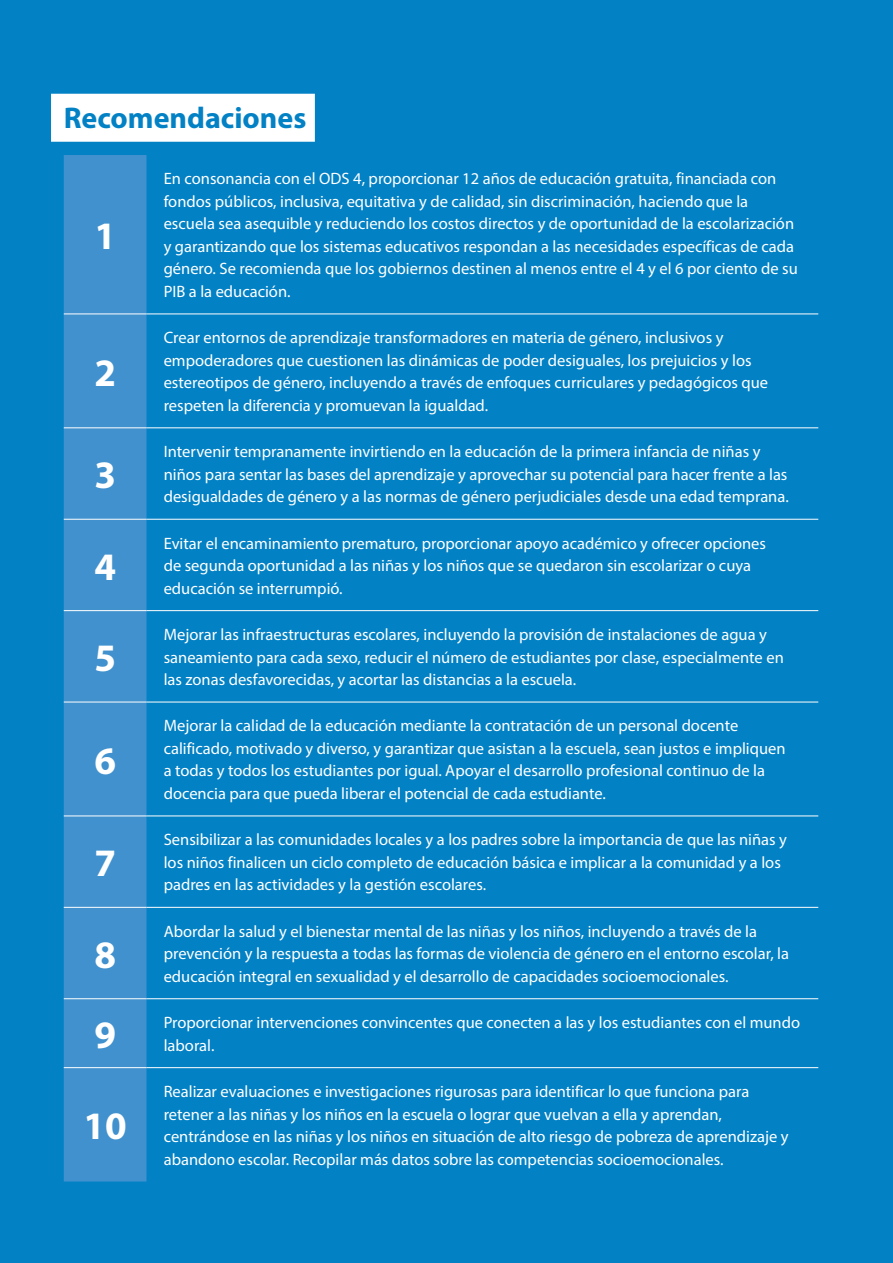
<style>
.page{position:relative;width:893px;height:1263px;background:#0381c5}
.page>*{position:absolute;margin:0;border:0;box-sizing:border-box;transform-origin:0 0}
.t1{font:700 39px "Myriad Pro";color:#fff}
.t2{font:700 30px "Myriad Pro";color:#0381c5}
.t3{font:16.5px/22.5px "Myriad Pro";color:#fff}
</style>
<div class="page">
<div style="left:51px;top:94px;width:264px;height:48px;background:#fff"></div>
<div style="left:64px;top:155px;width:83px;height:1026px;background:#4091ce"></div>
<svg style="left:147px;top:313px;width:671px;height:756px"></svg>
<hr style="left:64px;top:314px;width:83px;height:1px;background:#fff">
<hr style="left:147px;top:314px;width:671px;height:1px;background:#fff">
<hr style="left:64px;top:427px;width:83px;height:1px;background:#fff">
<hr style="left:147px;top:427px;width:671px;height:1px;background:#fff">
<hr style="left:64px;top:519px;width:83px;height:1px;background:#fff">
<hr style="left:147px;top:519px;width:671px;height:1px;background:#fff">
<hr style="left:64px;top:610px;width:83px;height:1px;background:#fff">
<hr style="left:147px;top:610px;width:671px;height:1px;background:#fff">
<hr style="left:64px;top:702px;width:83px;height:1px;background:#fff">
<hr style="left:147px;top:702px;width:671px;height:1px;background:#fff">
<hr style="left:64px;top:815px;width:83px;height:1px;background:#fff">
<hr style="left:147px;top:815px;width:671px;height:1px;background:#fff">
<hr style="left:64px;top:907px;width:83px;height:1px;background:#fff">
<hr style="left:147px;top:907px;width:671px;height:1px;background:#fff">
<hr style="left:64px;top:998px;width:83px;height:1px;background:#fff">
<hr style="left:147px;top:998px;width:671px;height:1px;background:#fff">
<hr style="left:64px;top:1067px;width:83px;height:1px;background:#fff">
<hr style="left:147px;top:1067px;width:671px;height:1px;background:#fff">
<h2 class="t2" style="left:64px;top:98px;width:244px">Recomendaciones</h2>
<h1 class="t1" style="left:94px;top:210px;width:23px">1</h1>
<h1 class="t1" style="left:94px;top:347px;width:23px">2</h1>
<h1 class="t1" style="left:94px;top:450px;width:23px">3</h1>
<h1 class="t1" style="left:94px;top:541px;width:23px">4</h1>
<h1 class="t1" style="left:94px;top:632px;width:23px">5</h1>
<h1 class="t1" style="left:94px;top:735px;width:23px">6</h1>
<h1 class="t1" style="left:94px;top:838px;width:23px">7</h1>
<h1 class="t1" style="left:94px;top:929px;width:23px">8</h1>
<p class="t3" style="left:164px;top:167px;width:636px">En consonancia con el ODS 4, proporcionar 12 años de educación gratuita, financiada con fondos públicos, inclusiva, equitativa y de calidad, sin discriminación, haciendo que la escuela sea asequible y reduciendo los costos directos y de oportunidad de la escolarización y garantizando que los sistemas educativos respondan a las necesidades específicas de cada género. Se recomienda que los gobiernos destinen al menos entre el 4 y el 6 por ciento de su PIB a la educación.</p>
<p class="t3" style="left:164px;top:326px;width:606px">Crear entornos de aprendizaje transformadores en materia de género, inclusivos y empoderadores que cuestionen las dinámicas de poder desiguales, los prejuicios y los estereotipos de género, incluyendo a través de enfoques curriculares y pedagógicos que respeten la diferencia y promuevan la igualdad.</p>
<p class="t3" style="left:164px;top:440px;width:627px">Intervenir tempranamente invirtiendo en la educación de la primera infancia de niñas y niños para sentar las bases del aprendizaje y aprovechar su potencial para hacer frente a las desigualdades de género y a las normas de género perjudiciales desde una edad temprana.</p>
<p class="t3" style="left:164px;top:532px;width:604px">Evitar el encaminamiento prematuro, proporcionar apoyo académico y ofrecer opciones de segunda oportunidad a las niñas y los niños que se quedaron sin escolarizar o cuya educación se interrumpió.</p>
<p class="t3" style="left:164px;top:623px;width:622px">Mejorar las infraestructuras escolares, incluyendo la provisión de instalaciones de agua y saneamiento para cada sexo, reducir el número de estudiantes por clase, especialmente en las zonas desfavorecidas, y acortar las distancias a la escuela.</p>
<p class="t3" style="left:164px;top:714px;width:623px">Mejorar la calidad de la educación mediante la contratación de un personal docente calificado, motivado y diverso, y garantizar que asistan a la escuela, sean justos e impliquen a todas y todos los estudiantes por igual. Apoyar el desarrollo profesional continuo de la docencia para que pueda liberar el potencial de cada estudiante.</p>
<p class="t3" style="left:164px;top:828px;width:625px">Sensibilizar a las comunidades locales y a los padres sobre la importancia de que las niñas y los niños finalicen un ciclo completo de educación básica e implicar a la comunidad y a los padres en las actividades y la gestión escolares.</p>
<p class="t3" style="left:164px;top:920px;width:627px">Abordar la salud y el bienestar mental de las niñas y los niños, incluyendo a través de la prevención y la respuesta a todas las formas de violencia de género en el entorno escolar, la educación integral en sexualidad y el desarrollo de capacidades socioemocionales.</p>
<h1 class="t1" style="left:94px;top:1009px;width:23px">9</h1>
<p class="t3" style="left:164px;top:1011px;width:638px">Proporcionar intervenciones convincentes que conecten a las y los estudiantes con el mundo laboral.</p>
<h1 class="t1" style="left:84px;top:1101px;width:45px">10</h1>
<p class="t3" style="left:164px;top:1080px;width:626px">Realizar evaluaciones e investigaciones rigurosas para identificar lo que funciona para retener a las niñas y los niños en la escuela o lograr que vuelvan a ella y aprendan, centrándose en las niñas y los niños en situación de alto riesgo de pobreza de aprendizaje y abandono escolar. Recopilar más datos sobre las competencias socioemocionales.</p>
</div>
